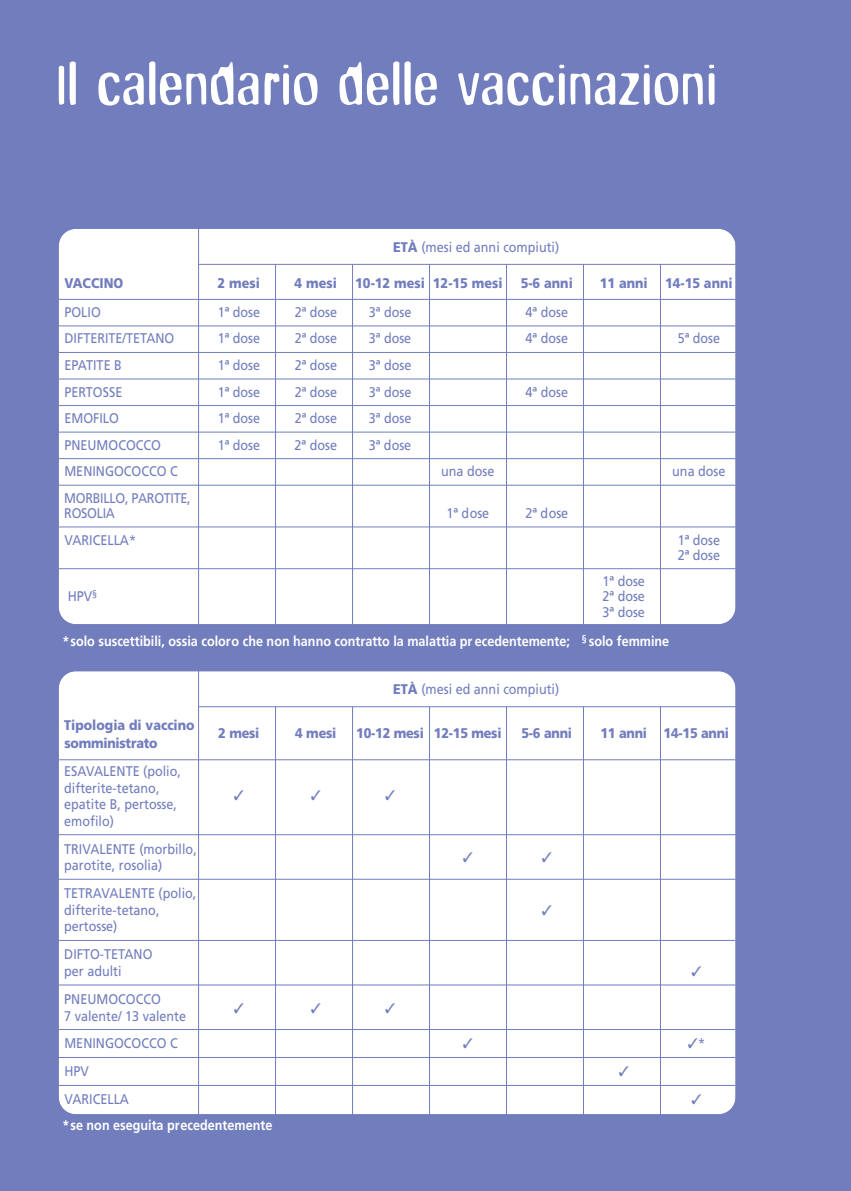
<style>
.page{position:relative;width:851px;height:1191px;background:#fff}
.page>*{position:absolute;margin:0;border:0;box-sizing:border-box;transform-origin:0 0}
.t1{font:60px "Broken Wing";letter-spacing:.01em;color:#fff;scale:1.2 1}
.t2{font:14px/16.6px "Frutiger";color:#717dbd;scale:.9 1}
.t3{font:700 14px "Frutiger";color:#fff;scale:.9 1}
.t4{font:900 14px "Frutiger";color:#717dbd;scale:.9 1}
.t5{font:900 14px "Frutiger";letter-spacing:-.02em;color:#717dbd;scale:.9 1}
.t6{font:14px/15.2px "Frutiger";letter-spacing:-.02em;color:#717dbd;scale:.9 1}
.s1{font-weight:900}
</style>
<div class="page">
<div style="left:0;top:0;width:850px;height:1191px;background:#717dbd"></div>
<div style="left:59px;top:229px;width:677px;height:395px;background:#fff"></div>
<hr style="left:199px;top:264px;width:536px;height:1px;background:#717dbd">
<hr style="left:59px;top:299px;width:676px;height:1px;background:#717dbd">
<hr style="left:59px;top:325px;width:676px;height:1px;background:#717dbd">
<hr style="left:59px;top:352px;width:676px;height:1px;background:#717dbd">
<hr style="left:59px;top:378px;width:676px;height:1px;background:#717dbd">
<hr style="left:59px;top:405px;width:676px;height:1px;background:#717dbd">
<hr style="left:59px;top:431px;width:676px;height:1px;background:#717dbd">
<hr style="left:59px;top:458px;width:676px;height:1px;background:#717dbd">
<hr style="left:59px;top:485px;width:676px;height:1px;background:#717dbd">
<hr style="left:59px;top:526px;width:676px;height:1px;background:#717dbd">
<hr style="left:59px;top:568px;width:676px;height:1px;background:#717dbd">
<hr style="left:198px;top:227px;width:1px;height:408px;background:#717dbd">
<hr style="left:660px;top:264px;width:1px;height:371px;background:#717dbd">
<hr style="left:583px;top:264px;width:1px;height:371px;background:#717dbd">
<hr style="left:506px;top:264px;width:1px;height:371px;background:#717dbd">
<hr style="left:429px;top:264px;width:1px;height:371px;background:#717dbd">
<hr style="left:352px;top:264px;width:1px;height:371px;background:#717dbd">
<hr style="left:275px;top:264px;width:1px;height:371px;background:#717dbd">
<div style="left:59px;top:671px;width:677px;height:443px;background:#fff"></div>
<hr style="left:199px;top:706px;width:536px;height:1px;background:#717dbd">
<hr style="left:59px;top:759px;width:676px;height:1px;background:#717dbd">
<hr style="left:59px;top:834px;width:676px;height:1px;background:#717dbd">
<hr style="left:59px;top:878px;width:676px;height:1px;background:#717dbd">
<hr style="left:59px;top:940px;width:676px;height:1px;background:#717dbd">
<hr style="left:59px;top:984px;width:676px;height:1px;background:#717dbd">
<hr style="left:59px;top:1029px;width:676px;height:1px;background:#717dbd">
<hr style="left:59px;top:1057px;width:676px;height:1px;background:#717dbd">
<hr style="left:59px;top:1085px;width:676px;height:1px;background:#717dbd">
<hr style="left:198px;top:669px;width:1px;height:447px;background:#717dbd">
<hr style="left:660px;top:707px;width:1px;height:409px;background:#717dbd">
<hr style="left:583px;top:707px;width:1px;height:409px;background:#717dbd">
<hr style="left:506px;top:707px;width:1px;height:409px;background:#717dbd">
<hr style="left:429px;top:707px;width:1px;height:409px;background:#717dbd">
<hr style="left:352px;top:707px;width:1px;height:409px;background:#717dbd">
<hr style="left:275px;top:707px;width:1px;height:409px;background:#717dbd">
<svg style="left:234px;top:790px;width:10px;height:10px"></svg>
<svg style="left:311px;top:790px;width:9px;height:10px"></svg>
<svg style="left:385px;top:790px;width:10px;height:10px"></svg>
<svg style="left:463px;top:852px;width:9px;height:10px"></svg>
<svg style="left:542px;top:852px;width:9px;height:10px"></svg>
<svg style="left:542px;top:905px;width:9px;height:10px"></svg>
<svg style="left:691px;top:966px;width:10px;height:10px"></svg>
<svg style="left:234px;top:1002px;width:10px;height:10px"></svg>
<svg style="left:311px;top:1002px;width:9px;height:10px"></svg>
<svg style="left:385px;top:1002px;width:10px;height:10px"></svg>
<svg style="left:463px;top:1038px;width:9px;height:10px"></svg>
<svg style="left:619px;top:1066px;width:9px;height:10px"></svg>
<svg style="left:691px;top:1094px;width:10px;height:10px"></svg>
<h1 class="t1" style="left:57px;top:56px;width:552px">Il calendario delle vaccinazioni</h1>
<p class="t2" style="left:393px;top:238px;width:186px"><span class="s1">ETÀ</span> (mesi ed anni compiuti)</p>
<p class="t4" style="left:64px;top:274px;width:67px">VACCINO</p>
<p class="t4" style="left:218px;top:274px;width:49px">2 mesi</p>
<p class="t4" style="left:294px;top:274px;width:49px">4 mesi</p>
<p class="t4" style="left:355px;top:274px;width:165px">10-12 mesi 12-15 mesi</p>
<p class="t4" style="left:520px;top:274px;width:59px">5-6 anni</p>
<p class="t4" style="left:599px;top:274px;width:149px">11 anni 14-15 anni</p>
<p class="t2" style="left:64px;top:304px;width:42px">POLIO</p>
<p class="t2" style="left:218px;top:304px;width:49px">1ª dose</p>
<p class="t2" style="left:294px;top:304px;width:49px">2ª dose</p>
<p class="t2" style="left:369px;top:304px;width:49px">3ª dose</p>
<p class="t2" style="left:525px;top:304px;width:49px">4ª dose</p>
<p class="t2" style="left:64px;top:330px;width:124px">DIFTERITE/TETANO</p>
<p class="t2" style="left:218px;top:330px;width:49px">1ª dose</p>
<p class="t2" style="left:294px;top:330px;width:49px">2ª dose</p>
<p class="t2" style="left:369px;top:330px;width:49px">3ª dose</p>
<p class="t2" style="left:525px;top:330px;width:49px">4ª dose</p>
<p class="t2" style="left:677px;top:330px;width:49px">5ª dose</p>
<p class="t2" style="left:64px;top:357px;width:65px">EPATITE B</p>
<p class="t2" style="left:218px;top:357px;width:49px">1ª dose</p>
<p class="t2" style="left:294px;top:357px;width:49px">2ª dose</p>
<p class="t2" style="left:369px;top:357px;width:49px">3ª dose</p>
<p class="t2" style="left:64px;top:383px;width:66px">PERTOSSE</p>
<p class="t2" style="left:218px;top:383px;width:49px">1ª dose</p>
<p class="t2" style="left:294px;top:383px;width:49px">2ª dose</p>
<p class="t2" style="left:369px;top:383px;width:49px">3ª dose</p>
<p class="t2" style="left:525px;top:383px;width:49px">4ª dose</p>
<p class="t2" style="left:64px;top:410px;width:62px">EMOFILO</p>
<p class="t2" style="left:218px;top:410px;width:49px">1ª dose</p>
<p class="t2" style="left:294px;top:410px;width:49px">2ª dose</p>
<p class="t2" style="left:369px;top:410px;width:49px">3ª dose</p>
<p class="t2" style="left:64px;top:436px;width:109px">PNEUMOCOCCO</p>
<p class="t2" style="left:218px;top:436px;width:49px">1ª dose</p>
<p class="t2" style="left:294px;top:436px;width:49px">2ª dose</p>
<p class="t2" style="left:369px;top:436px;width:49px">3ª dose</p>
<p class="t2" style="left:64px;top:463px;width:127px">MENINGOCOCCO C</p>
<p class="t2" style="left:441px;top:463px;width:61px">una dose</p>
<p class="t2" style="left:672px;top:463px;width:61px">una dose</p>
<p class="t6" style="left:64px;top:490px;width:142px">MORBILLO, PAROTITE,<br>ROSOLIA</p>
<p class="t2" style="left:446px;top:505px;width:49px">1ª dose</p>
<p class="t2" style="left:525px;top:505px;width:49px">2ª dose</p>
<p class="t2" style="left:64px;top:531px;width:81px">VARICELLA*</p>
<p class="t2" style="left:677px;top:532px;width:49px;line-height:15.2px">1ª dose<br>2ª dose</p>
<p class="t2" style="left:602px;top:573px;width:49px">1ª dose</p>
<p class="t2" style="left:68px;top:588px;width:34px">HPV<sup>§</sup></p>
<p class="t2" style="left:602px;top:589px;width:49px;line-height:15.2px">2ª dose<br>3ª dose</p>
<p class="t3" style="left:62px;top:632px;width:675px">*solo suscettibili, ossia coloro che non hanno contratto la malattia pr ecedentemente; <sup>§</sup> solo femmine</p>
<p class="t2" style="left:393px;top:681px;width:186px"><span class="s1">ETÀ</span> (mesi ed anni compiuti)</p>
<p class="t4" style="left:64px;top:716px;width:146px">Tipologia di vaccino</p>
<p class="t4" style="left:218px;top:724px;width:47px">2 mesi</p>
<p class="t4" style="left:295px;top:724px;width:47px">4 mesi</p>
<p class="t5" style="left:356px;top:724px;width:163px">10-12 mesi 12-15 mesi</p>
<p class="t4" style="left:521px;top:724px;width:58px">5-6 anni</p>
<p class="t5" style="left:600px;top:724px;width:144px">11 anni 14-15 anni</p>
<p class="t5" style="left:64px;top:734px;width:105px">somministrato</p>
<p class="t2" style="left:64px;top:763px;width:131px">ESAVALENTE (polio, difterite-tetano,</p>
<p class="t2" style="left:64px;top:796px;width:127px">epatite B, pertosse, emofilo)</p>
<p class="t2" style="left:64px;top:840px;width:149px">TRIVALENTE (morbillo, parotite, rosolia)</p>
<p class="t2" style="left:64px;top:885px;width:148px">TETRAVALENTE (polio, difterite-tetano,</p>
<p class="t2" style="left:64px;top:912px;width:100px;line-height:28px">pertosse)<br>DIFTO-TETANO</p>
<p class="t2" style="left:64px;top:963px;width:65px">per adulti</p>
<p class="t2" style="left:64px;top:990px;width:137px">PNEUMOCOCCO<br>7 valente/ 13 valente</p>
<p class="t2" style="left:64px;top:1035px;width:127px">MENINGOCOCCO C</p>
<p class="t2" style="left:687px;top:1035px;width:21px">✓*</p>
<p class="t2" style="left:64px;top:1063px;width:29px">HPV</p>
<p class="t2" style="left:64px;top:1091px;width:73px">VARICELLA</p>
<p class="t3" style="left:62px;top:1116px;width:235px">*se non eseguita precedentemente</p>
</div>
